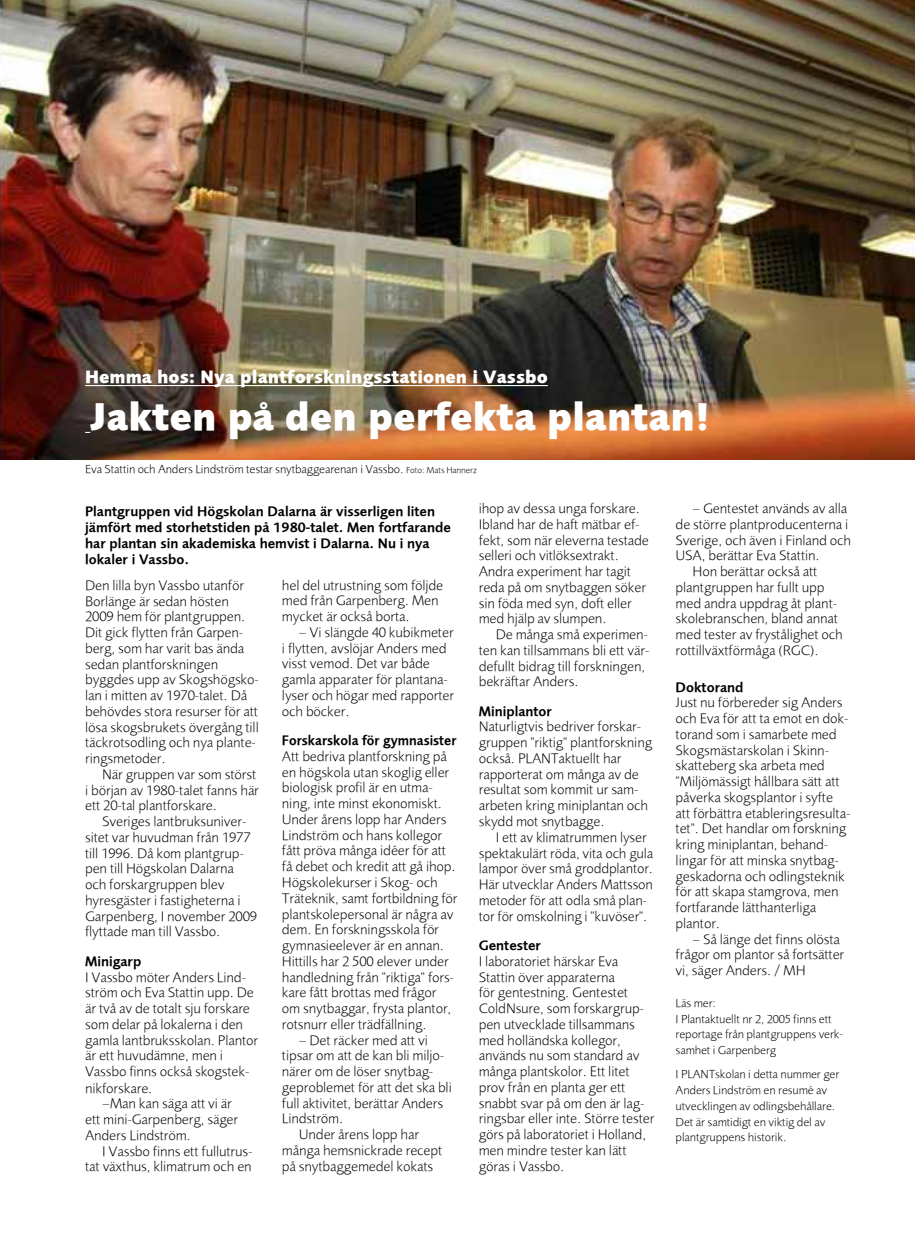
<style>
.page{position:relative;width:915px;height:1234px;background:#fff}
.page>*{position:absolute;margin:0;border:0;box-sizing:border-box;transform-origin:0 0}
.t1{font:800 39px "Foundry Sans";color:#fff}
.t2{font:800 18px "Foundry Sans";color:#fff}
.t3{font:300 14.25px/15.8px "Foundry Sans";color:#000}
.t4{font:14.25px/15.8px "Foundry Sans Demi";color:#000}
.t5{font:14.25px "Foundry Sans Demi";color:#000;scale:.96 1}
.t6{font:300 12px/15.8px "Foundry Sans";color:#000}
.s1{font-size:9px}
</style>
<div class="page">
<img style="left:0;top:0;width:914px;height:459px">
<hr style="left:85px;top:385px;width:462px;height:1px;background:#fff">
<p class="t2" style="left:85px;top:367px;width:464px">Hemma hos: Nya plantforskningsstationen i Vassbo</p>
<h1 class="t1" style="left:90px;top:394px;width:621px">Jakten på den perfekta plantan!</h1>
<p class="t6" style="left:85px;top:461px;width:393px">Eva Stattin och Anders Lindström testar snytbaggearenan i Vassbo. <span class="s1">Foto: Mats Hannerz</span></p>
<p class="t4" style="left:85px;top:503px;width:367px">Plantgruppen vid Högskolan Dalarna är visserligen liten jämfört med storhetstiden på 1980-talet. Men fortfarande har plantan sin akademiska hemvist i Dalarna. Nu i nya lokaler i Vassbo.</p>
<p class="t3" style="left:478px;top:500px;width:171px">ihop av dessa unga forskare.<br>Ibland har de haft mätbar ef&shy;fekt, som när eleverna testade selleri och vitlöksextrakt.<br>Andra experiment har tagit reda på om snytbaggen söker sin föda med syn, doft eller med hjälp av slumpen.</p>
<p class="t3" style="left:478px;top:626px;width:172px;text-indent:17px">De många små experimen&shy;ten kan tillsammans bli ett vär&shy;defullt bidrag till forskningen, bekräftar Anders.</p>
<p class="t4" style="left:478px;top:702px;width:75px">Miniplantor</p>
<p class="t3" style="left:478px;top:718px;width:175px">Naturligtvis bedriver forskar&shy;gruppen "riktig" plantforskning också. PLANTaktuellt har rapporterat om många av de resultat som kommit ur sam&shy;arbeten kring miniplantan och skydd mot snytbagge.</p>
<p class="t3" style="left:478px;top:829px;width:176px;text-indent:17px">I ett av klimatrummen lyser spektakulärt röda, vita och gula lampor över små groddplantor.<br>Här utvecklar Anders Mattsson metoder för att odla små plan&shy;tor för omskolning i "kuvöser".</p>
<p class="t4" style="left:478px;top:937px;width:64px">Gentester</p>
<p class="t3" style="left:478px;top:952px;width:177px">I laboratoriet härskar Eva<br>Stattin över apparaterna<br>för gentestning. Gentestet<br>ColdNsure, som forskargrup&shy;pen utvecklade tillsammans med holländska kollegor, används nu som standard av många plantskolor. Ett litet prov från en planta ger ett snabbt svar på om den är lag&shy;ringsbar eller inte. Större tester görs på laboratoriet i Holland, men mindre tester kan lätt göras i Vassbo.</p>
<p class="t3" style="left:282px;top:577px;width:163px">hel del utrustning som följde med från Garpenberg. Men mycket är också borta.</p>
<p class="t3" style="left:282px;top:624px;width:173px;text-indent:17px">– Vi slängde 40 kubikmeter i flytten, avslöjar Anders med visst vemod. Det var både gamla apparater för plantana&shy;lyser och högar med rapporter och böcker.</p>
<p class="t5" style="left:282px;top:732px;width:183px">Forskarskola för gymnasister</p>
<p class="t3" style="left:282px;top:748px;width:177px">Att bedriva plantforskning på en högskola utan skoglig eller biologisk profil är en utma&shy;ning, inte minst ekonomiskt.<br>Under årens lopp har Anders<br>Lindström och hans kollegor fått pröva många idéer för att få debet och kredit att gå ihop.<br>Högskolekurser i Skog- och<br>Träteknik, samt fortbildning för plantskolepersonal är några av dem. En forskningsskola för gymnasieelever är en annan.<br>Hittills har 2 500 elever under handledning från "riktiga" fors&shy;kare fått brottas med frågor om snytbaggar, frysta plantor, rotsnurr eller trädfällning.</p>
<p class="t3" style="left:299px;top:1031px;width:130px">– Det räcker med att vi</p>
<p class="t3" style="left:282px;top:1047px;width:163px">tipsar om att de kan bli miljo-</p>
<p class="t3" style="left:282px;top:1063px;width:153px">närer om de löser snytbag-</p>
<p class="t3" style="left:282px;top:1078px;width:171px">geproblemet för att det ska bli</p>
<p class="t3" style="left:282px;top:1094px;width:162px">full aktivitet, berättar Anders</p>
<p class="t3" style="left:282px;top:1110px;width:63px">Lindström.</p>
<p class="t3" style="left:299px;top:1126px;width:121px">Under årens lopp har</p>
<p class="t3" style="left:282px;top:1141px;width:162px">många hemsnickrade recept</p>
<p class="t3" style="left:282px;top:1157px;width:152px">på snytbaggemedel kokats</p>
<p class="t3" style="left:85px;top:577px;width:175px">Den lilla byn Vassbo utanför<br>Borlänge är sedan hösten<br>2009 hem för plantgruppen.<br>Dit gick flytten från Garpen&shy;berg, som har varit bas ända sedan plantforskningen byggdes upp av Skogshögsko&shy;lan i mitten av 1970-talet. Då behövdes stora resurser för att lösa skogsbrukets övergång till täckrotsodling och nya plante&shy;ringsmetoder.</p>
<p class="t3" style="left:85px;top:766px;width:175px;text-indent:17px">När gruppen var som störst i början av 1980-talet fanns här ett 20-tal plantforskare.</p>
<p class="t3" style="left:85px;top:813px;width:173px;text-indent:17px">Sveriges lantbruksuniver&shy;sitet var huvudman från 1977 till 1996. Då kom plantgrup&shy;pen till Högskolan Dalarna och forskargruppen blev hyresgäster i fastigheterna i<br>Garpenberg, I november 2009 flyttade man till Vassbo.</p>
<p class="t4" style="left:85px;top:952px;width:58px">Minigarp</p>
<p class="t3" style="left:85px;top:968px;width:162px">I Vassbo möter Anders Lind-</p>
<p class="t3" style="left:85px;top:984px;width:170px">ström och Eva Stattin upp. De</p>
<p class="t3" style="left:85px;top:1000px;width:166px">är två av de totalt sju forskare</p>
<p class="t3" style="left:85px;top:1015px;width:159px">som delar på lokalerna i den</p>
<p class="t3" style="left:85px;top:1031px;width:174px">gamla lantbruksskolan. Plantor</p>
<p class="t3" style="left:85px;top:1047px;width:139px">är ett huvudämne, men i</p>
<p class="t3" style="left:85px;top:1063px;width:166px">Vassbo finns också skogstek-</p>
<p class="t3" style="left:85px;top:1079px;width:69px">nikforskare.</p>
<p class="t3" style="left:102px;top:1095px;width:131px">–Man kan säga att vi är</p>
<p class="t3" style="left:85px;top:1111px;width:154px">ett mini-Garpenberg, säger</p>
<p class="t3" style="left:85px;top:1126px;width:107px">Anders Lindström.</p>
<p class="t3" style="left:102px;top:1142px;width:152px">I Vassbo finns ett fullutrus-</p>
<p class="t3" style="left:85px;top:1158px;width:168px">tat växthus, klimatrum och en</p>
<p class="t3" style="left:692px;top:500px;width:156px">– Gentestet används av alla</p>
<p class="t3" style="left:675px;top:516px;width:174px">de större plantproducenterna i</p>
<p class="t3" style="left:675px;top:532px;width:177px">Sverige, och även i Finland och</p>
<p class="t3" style="left:675px;top:547px;width:145px">USA, berättar Eva Stattin.</p>
<p class="t3" style="left:692px;top:563px;width:126px">Hon berättar också att</p>
<p class="t3" style="left:675px;top:579px;width:150px">plantgruppen har fullt upp</p>
<p class="t3" style="left:675px;top:595px;width:163px">med andra uppdrag åt plant-</p>
<p class="t3" style="left:675px;top:610px;width:164px">skolebranschen, bland annat</p>
<p class="t3" style="left:675px;top:626px;width:168px">med tester av frystålighet och</p>
<p class="t3" style="left:675px;top:642px;width:144px">rottillväxtförmåga (RGC).</p>
<p class="t4" style="left:675px;top:678px;width:69px">Doktorand</p>
<p class="t3" style="left:675px;top:694px;width:176px">Just nu förbereder sig Anders och Eva för att ta emot en dok&shy;torand som i samarbete med<br>Skogsmästarskolan i Skinn&shy;skatteberg ska arbeta med "Miljömässigt hållbara sätt att påverka skogsplantor i syfte att förbättra etableringsresulta&shy;tet". Det handlar om forskning kring miniplantan, behand&shy;lingar för att minska snytbag&shy;geskadorna och odlingsteknik för att skapa stamgrova, men fortfarande lätthanterliga plantor.</p>
<p class="t3" style="left:675px;top:930px;width:170px;text-indent:17px">– Så länge det finns olösta frågor om plantor så fortsätter vi, säger Anders. / MH</p>
<p class="t6" style="left:675px;top:994px;width:169px">Läs mer:<br>I Plantaktuellt nr 2, 2005 finns ett reportage från plantgruppens verk&shy;samhet i Garpenberg</p>
<p class="t6" style="left:675px;top:1066px;width:165px">I PLANTskolan i detta nummer ger<br>Anders Lindström en resumé av utvecklingen av odlingsbehållare.<br>Det är samtidigt en viktig del av plantgruppens historik.</p>
</div>
